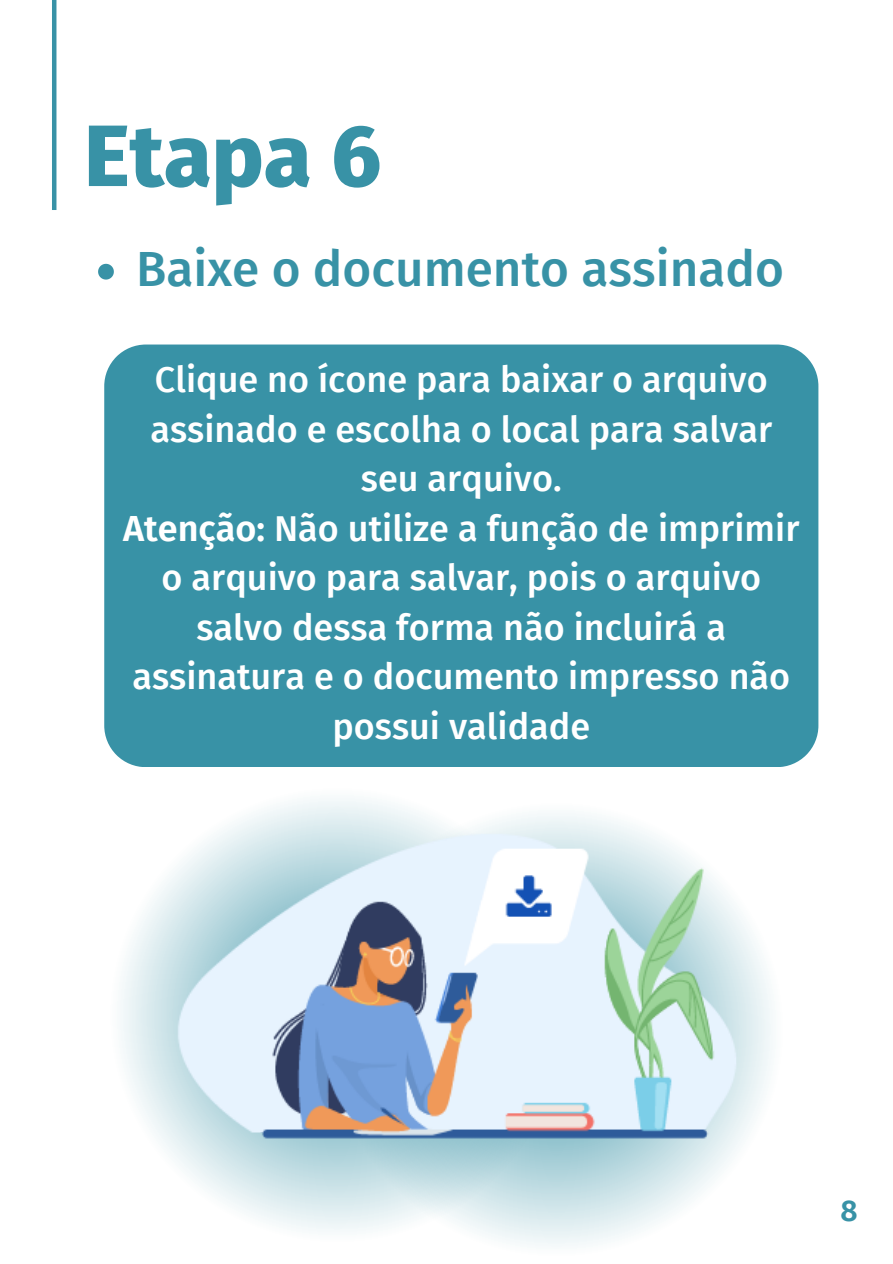
<style>
.page{position:relative;width:893px;height:1264px;background:#fff}
.page>*{position:absolute;margin:0;border:0;box-sizing:border-box;transform-origin:0 0}
.t1{font:800 86.85px "Fira Sans";color:#3892a6}
.t2{font:500 49.5px "Fira Sans";color:#3892a6}
.t3{font:500 36px/49.5px "Fira Sans";color:#fff;text-align:center}
.t4{font:600 30px "Fira Sans";color:#3892a6}
.s1{font-weight:600}
</style>
<div class="page">
<hr style="left:52px;top:0;width:4px;height:210px;background:#3892a6">
<svg style="left:465px;top:1167px;width:258px;height:79px"></svg>
<svg style="left:89px;top:767px;width:495px;height:494px"></svg>
<div style="left:104px;top:344px;width:714px;height:423px;background:#3892a6"></div>
<img style="left:138px;top:797px;width:634px;height:370px">
<svg style="left:98px;top:264px;width:16px;height:15px"></svg>
<p class="t1" style="left:84px;top:105px;width:298px">Etapa 6</p>
<p class="t2" style="left:136px;top:240px;width:649px">Baixe o documento assinado</p>
<p class="t3" style="left:150px;top:355px;width:623px">Clique no ícone para baixar o arquivo assinado e escolha o local para salvar seu arquivo.</p>
<p class="t3" style="left:123px;top:504px;width:677px"><span class="s1">Atenção:</span> Não utilize a função de imprimir o arquivo para salvar, pois o arquivo salvo dessa forma não incluirá a assinatura e o documento impresso não possui validade</p>
<p class="t4" style="left:840px;top:1192px;width:19px">8</p>
</div>
